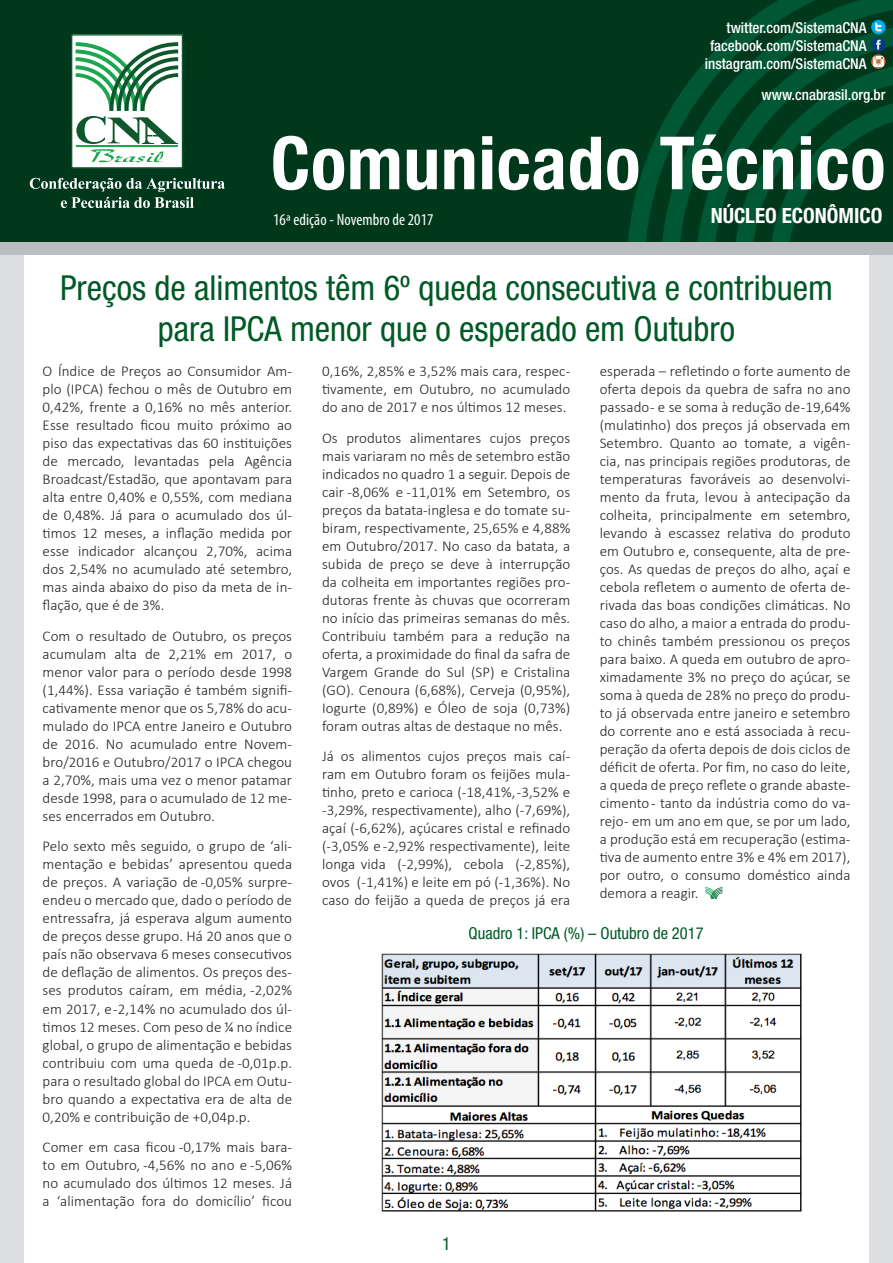
<style>
.page{position:relative;width:893px;height:1263px;background:#fff}
.page>*{position:absolute;margin:0;border:0;box-sizing:border-box;transform-origin:0 0}
.t1{font:700 condensed 73.5px "Helvetica Neue LT Std";letter-spacing:.01em;color:#fff}
.t2{font:condensed 34.5px/41.4px "Helvetica Neue LT Std";color:#005926;text-align:center}
.t3{font:700 condensed 21px "Helvetica Neue LT Std";color:#fff}
.t4{font:condensed 18px "Helvetica Neue LT Std";color:#005926}
.t5{font:condensed 16.5px "Helvetica Neue LT Std";color:#005926}
.t6{font:condensed 16.5px "Myriad Pro";letter-spacing:.005em;color:#fff}
.t7{font:300 15px/18px "Calibri";letter-spacing:.005em;color:#231f20;text-align:justify}
.t8{font:500 condensed 15px/18px "Helvetica Neue LT Std";color:#fff;text-align:right}
</style>
<div class="page">
<div style="left:0;top:89px;width:893px;height:1174px;background:#dedfe2"></div>
<div style="left:24px;top:171px;width:845px;height:1092px;background:#fff"></div>
<div style="left:0;top:0;width:893px;height:242px;background:#00381c"></div>
<svg style="left:628px;top:0;width:265px;height:242px"></svg>
<div style="left:72px;top:35px;width:110px;height:133px;background:#fff"></div>
<div style="left:71px;top:34px;width:112px;height:135px;border:1px solid #0f582d"></div>
<svg style="left:76px;top:42px;width:102px;height:120px"></svg>
<svg style="left:30px;top:178px;width:195px;height:30px"></svg>
<svg style="left:871px;top:20px;width:14px;height:14px"></svg>
<svg style="left:696px;top:23px;width:197px;height:219px"></svg>
<div style="left:0;top:242px;width:893px;height:13px;background:#bcbdc0"></div>
<img style="left:381px;top:953px;width:421px;height:259px">
<svg style="left:705px;top:887px;width:18px;height:12px"></svg>
<p class="t8" style="left:705px;top:18px;width:163px">twitter.com/SistemaCNA facebook.com/SistemaCNA instagram.com/SistemaCNA</p>
<p class="t8" style="left:762px;top:85px;width:125px">www.cnabrasil.org.br</p>
<h1 class="t1" style="left:271px;top:119px;width:616px">Comunicado Técnico</h1>
<p class="t6" style="left:273px;top:210px;width:162px">16ª edição - Novembro de 2017</p>
<p class="t3" style="left:711px;top:203px;width:173px">NÚCLEO ECONÔMICO</p>
<p class="t2" style="left:60px;top:267px;width:774px">Preços de alimentos têm 6º queda consecutiva e contribuem para IPCA menor que o esperado em Outubro</p>
<p class="t7" style="left:43px;top:362px;width:251px">O Índice de Preços ao Consumidor Am&shy;plo (IPCA) fechou o mês de Outubro em 0,42%, frente a 0,16% no mês anterior.<br>Esse resultado ficou muito próximo ao piso das expectativas das 60 instituições de mercado, levantadas pela Agência Broadcast/Estadão, que apontavam para alta entre 0,40% e 0,55%, com mediana de 0,48%. Já para o acumulado dos úl&shy;timos 12 meses, a inflação medida por esse indicador alcançou 2,70%, acima dos 2,54% no acumulado até setembro, mas ainda abaixo do piso da meta de in&shy;flação, que é de 3%.</p>
<p class="t7" style="left:43px;top:626px;width:251px">Com o resultado de Outubro, os preços acumulam alta de 2,21% em 2017, o menor valor para o período desde 1998 (1,44%). Essa variação é também signifi&shy;cativamente menor que os 5,78% do acu&shy;mulado do IPCA entre Janeiro e Outubro de 2016. No acumulado entre Novem&shy;bro/2016 e Outubro/2017 o IPCA chegou a 2,70%, mais uma vez o menor patamar desde 1998, para o acumulado de 12 me&shy;ses encerrados em Outubro.</p>
<p class="t7" style="left:43px;top:837px;width:251px">Pelo sexto mês seguido, o grupo de ‘ali&shy;mentação e bebidas’ apresentou queda de preços. A variação de -0,05% surpre&shy;endeu o mercado que, dado o período de entressafra, já esperava algum aumento de preços desse grupo. Há 20 anos que o país não observava 6 meses consecutivos de deflação de alimentos. Os preços des&shy;ses produtos caíram, em média, -2,02% em 2017, e -2,14% no acumulado dos úl&shy;timos 12 meses. Com peso de ¼ no índice global, o grupo de alimentação e bebidas contribuiu com uma queda de -0,01p.p. para o resultado global do IPCA em Outu&shy;bro quando a expectativa era de alta de 0,20% e contribuição de +0,04p.p.</p>
<p class="t7" style="left:43px;top:1138px;width:251px">Comer em casa ficou -0,17% mais bara&shy;to em Outubro, -4,56% no ano e -5,06% no acumulado dos últimos 12 meses. Já a ‘alimentação fora do domicílio’ ficou</p>
<p class="t7" style="left:600px;top:362px;width:252px">esperada – refletindo o forte aumento de oferta depois da quebra de safra no ano passado - e se soma à redução de -19,64% (mulatinho) dos preços já observada em Setembro. Quanto ao tomate, a vigên&shy;cia, nas principais regiões produtoras, de temperaturas favoráveis ao desenvolvi&shy;mento da fruta, levou à antecipação da colheita, principalmente em setembro, levando à escassez relativa do produto em Outubro e, consequente, alta de pre&shy;ços. As quedas de preços do alho, açaí e cebola refletem o aumento de oferta de&shy;rivada das boas condições climáticas. No caso do alho, a maior a entrada do produ&shy;to chinês também pressionou os preços para baixo. A queda em outubro de apro&shy;ximadamente 3% no preço do açúcar, se soma à queda de 28% no preço do produ&shy;to já observada entre janeiro e setembro do corrente ano e está associada à recu&shy;peração da oferta depois de dois ciclos de déficit de oferta. Por fim, no caso do leite, a queda de preço reflete o grande abaste&shy;cimento - tanto da indústria como do va&shy;rejo - em um ano em que, se por um lado, a produção está em recuperação (estima&shy;tiva de aumento entre 3% e 4% em 2017), por outro, o consumo doméstico ainda demora a reagir.</p>
<p class="t5" style="left:469px;top:924px;width:237px">Quadro 1: IPCA (%) – Outubro de 2017</p>
<p class="t7" style="left:322px;top:362px;width:250px">0,16%, 2,85% e 3,52% mais cara, respec&shy;tivamente, em Outubro, no acumulado do ano de 2017 e nos últimos 12 meses.</p>
<p class="t7" style="left:322px;top:428px;width:250px">Os produtos alimentares cujos preços mais variaram no mês de setembro estão indicados no quadro 1 a seguir. Depois de cair -8,06% e -11,01% em Setembro, os preços da batata-inglesa e do tomate su&shy;biram, respectivamente, 25,65% e 4,88% em Outubro/2017. No caso da batata, a subida de preço se deve à interrupção da colheita em importantes regiões pro&shy;dutoras frente às chuvas que ocorreram no início das primeiras semanas do mês.<br>Contribuiu também para a redução na oferta, a proximidade do final da safra de Vargem Grande do Sul (SP) e Cristalina (GO). Cenoura (6,68%), Cerveja (0,95%), Iogurte (0,89%) e Óleo de soja (0,73%) foram outras altas de destaque no mês.</p>
<p class="t7" style="left:322px;top:747px;width:250px">Já os alimentos cujos preços mais caí&shy;ram em Outubro foram os feijões mula&shy;tinho, preto e carioca (-18,41%, -3,52% e -3,29%, respectivamente), alho (-7,69%), açaí (-6,62%), açúcares cristal e refinado (-3,05% e -2,92% respectivamente), leite longa vida (-2,99%), cebola (-2,85%), ovos (-1,41%) e leite em pó (-1,36%). No caso do feijão a queda de preços já era</p>
<p class="t4" style="left:442px;top:1233px;width:10px">1</p>
</div>
